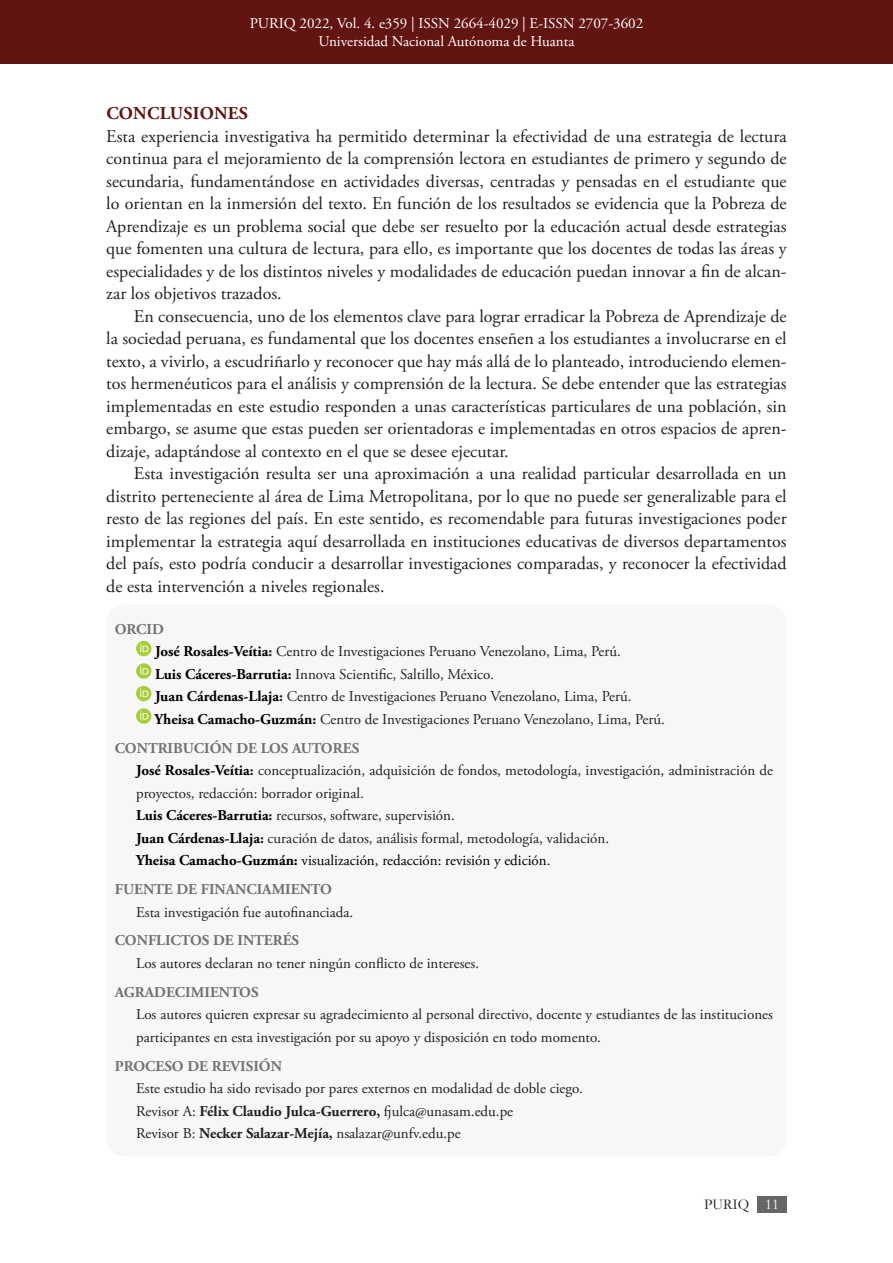
<style>
.page{position:relative;width:893px;height:1263px;background:#fff}
.page>*{position:absolute;margin:0;border:0;box-sizing:border-box;transform-origin:0 0}
.Parrafo_ES{font:18px/22.5px "Adobe Garamond Pro";color:#231f20;text-align:justify}
.Titulo_de_Seccion{font:700 18px "Adobe Garamond Pro";letter-spacing:.015em;color:#621410}
.para_complementarios{font:15px/22.5px "Adobe Garamond Pro";color:#231f20}
.t1{font:700 15px "Adobe Garamond Pro";color:#767171}
.t2{font:15px/18px "Adobe Garamond Pro";color:#fff;text-align:center}
.t3{font:15px "Adobe Garamond Pro";color:#000}
.t4{font:15px "Garamond";color:#231f20}
.s1{font-weight:700;color:#000}
.s2{font-weight:700}
.s3{color:#231f20}
.s4{color:#fff}
</style>
<div class="page">
<div style="left:0;top:0;width:893px;height:64px;background:#621410"></div>
<div style="left:758px;top:1196px;width:29px;height:16px;background:#666"></div>
<div style="left:106px;top:605px;width:681px;height:551px;background:#f7f7f7;border-radius:18px"></div>
<div style="left:136px;top:641px;width:15px;height:15px;background:#a6ce39;border-radius:50%"></div>
<svg style="left:140px;top:644px;width:9px;height:8px"></svg>
<svg style="left:136px;top:663px;width:15px;height:16px"></svg>
<svg style="left:140px;top:666px;width:9px;height:8px"></svg>
<div style="left:136px;top:686px;width:15px;height:15px;background:#a6ce39;border-radius:50%"></div>
<svg style="left:140px;top:689px;width:9px;height:8px"></svg>
<svg style="left:136px;top:708px;width:15px;height:16px"></svg>
<svg style="left:140px;top:711px;width:9px;height:8px"></svg>
<p class="t2" style="left:250px;top:15px;width:395px">PURIQ 2022, Vol. 4. e359 | ISSN 2664-4029 | E-ISSN 2707-3602<br>Universidad Nacional Autónoma de Huanta</p>
<p class="Titulo_de_Seccion" style="left:106px;top:103px;width:143px">CONCLUSIONES</p>
<p class="Parrafo_ES" style="left:106px;top:126px;width:682px">Esta experiencia investigativa ha permitido determinar la efectividad de una estrategia de lectura continua para el mejoramiento de la comprensión lectora en estudiantes de primero y segundo de secundaria, fundamentándose en actividades diversas, centradas y pensadas en el estudiante que lo orientan en la inmersión del texto. En función de los resultados se evidencia que la Pobreza de Aprendizaje es un problema social que debe ser resuelto por la educación actual desde estrategias que fomenten una cultura de lectura, para ello, es importante que los docentes de todas las áreas y especialidades y de los distintos niveles y modalidades de educación puedan innovar a fin de alcan&shy;zar los objetivos trazados.</p>
<p class="Parrafo_ES" style="left:106px;top:306px;width:682px;text-indent:28px">En consecuencia, uno de los elementos clave para lograr erradicar la Pobreza de Aprendizaje de la sociedad peruana, es fundamental que los docentes enseñen a los estudiantes a involucrarse en el texto, a vivirlo, a escudriñarlo y reconocer que hay más allá de lo planteado, introduciendo elemen&shy;tos hermenéuticos para el análisis y comprensión de la lectura. Se debe entender que las estrategias implementadas en este estudio responden a unas características particulares de una población, sin embargo, se asume que estas pueden ser orientadoras e implementadas en otros espacios de apren&shy;dizaje, adaptándose al contexto en el que se desee ejecutar.</p>
<p class="Parrafo_ES" style="left:106px;top:463px;width:682px;text-indent:28px">Esta investigación resulta ser una aproximación a una realidad particular desarrollada en un distrito perteneciente al área de Lima Metropolitana, por lo que no puede ser generalizable para el resto de las regiones del país. En este sentido, es recomendable para futuras investigaciones poder implementar la estrategia aquí desarrollada en instituciones educativas de diversos departamentos del país, esto podría conducir a desarrollar investigaciones comparadas, y reconocer la efectividad de esta intervención a niveles regionales.</p>
<p class="t1" style="left:115px;top:620px;width:51px">ORCID</p>
<p class="para_complementarios" style="left:155px;top:641px;width:467px"><span class="s1">José Rosales-Veítia</span><span class="s2">:</span> Centro de Investigaciones Peruano Venezolano, Lima, Perú.</p>
<p class="para_complementarios" style="left:155px;top:663px;width:340px"><span class="s1">Luis Cáceres-Barrutia</span><span class="s2">:</span> Innova Scientific, Saltillo, México.</p>
<p class="para_complementarios" style="left:155px;top:686px;width:478px"><span class="s1">Juan Cárdenas-Llaja</span><span class="s2">:</span> Centro de Investigaciones Peruano Venezolano, Lima, Perú.</p>
<p class="para_complementarios" style="left:155px;top:708px;width:512px"><span class="s1">Yheisa Camacho-Guzmán</span><span class="s2">:</span> Centro de Investigaciones Peruano Venezolano, Lima, Perú.</p>
<p class="t1" style="left:115px;top:739px;width:246px">CONTRIBUCIÓN DE LOS AUTORES</p>
<p class="para_complementarios" style="left:136px;top:760px;width:638px"><span class="s1">José Rosales-Veítia</span><span class="s2">:</span> conceptualización, adquisición de fondos, metodología, investigación, administración de proyectos, redacción: borrador original.</p>
<p class="para_complementarios" style="left:136px;top:805px;width:320px"><span class="s1">Luis Cáceres-Barrutia</span><span class="s2">:</span> recursos, software, supervisión.</p>
<p class="para_complementarios" style="left:136px;top:827px;width:474px"><span class="s1">Juan Cárdenas-Llaja</span><span class="s2">:</span> curación de datos, análisis formal, metodología, validación.</p>
<p class="t3" style="left:136px;top:851px;width:416px"><span class="s2">Yheisa Camacho-Guzmán:</span> visualización, redacción: revisión y edición<span class="s3">.</span></p>
<p class="t1" style="left:115px;top:880px;width:219px">FUENTE DE FINANCIAMIENTO</p>
<p class="para_complementarios" style="left:136px;top:901px;width:219px">Esta investigación fue autofinanciada.</p>
<p class="t1" style="left:115px;top:932px;width:186px">CONFLICTOS DE INTERÉS</p>
<p class="para_complementarios" style="left:136px;top:952px;width:345px">Los autores declaran no tener ningún conflicto de intereses.</p>
<p class="t1" style="left:115px;top:983px;width:145px">AGRADECIMIENTOS</p>
<p class="para_complementarios" style="left:136px;top:1004px;width:638px">Los autores quieren expresar su agradecimiento al personal directivo, docente y estudiantes de las instituciones participantes en esta investigación por su apoyo y disposición en todo momento.</p>
<p class="t1" style="left:115px;top:1057px;width:169px">PROCESO DE REVISIÓN</p>
<p class="para_complementarios" style="left:136px;top:1078px;width:448px">Este estudio ha sido revisado por pares externos en modalidad de doble ciego.</p>
<p class="para_complementarios" style="left:136px;top:1100px;width:379px">Revisor A: <span class="s2">Félix Claudio Julca-Guerrero,</span> fjulca@unasam.edu.pe</p>
<p class="para_complementarios" style="left:136px;top:1123px;width:326px">Revisor B: <span class="s2">Necker Salazar-Mejía,</span> nsalazar@unfv.edu.pe</p>
<p class="t4" style="left:704px;top:1194px;width:76px">PURIQ <span class="s4">11</span></p>
</div>
